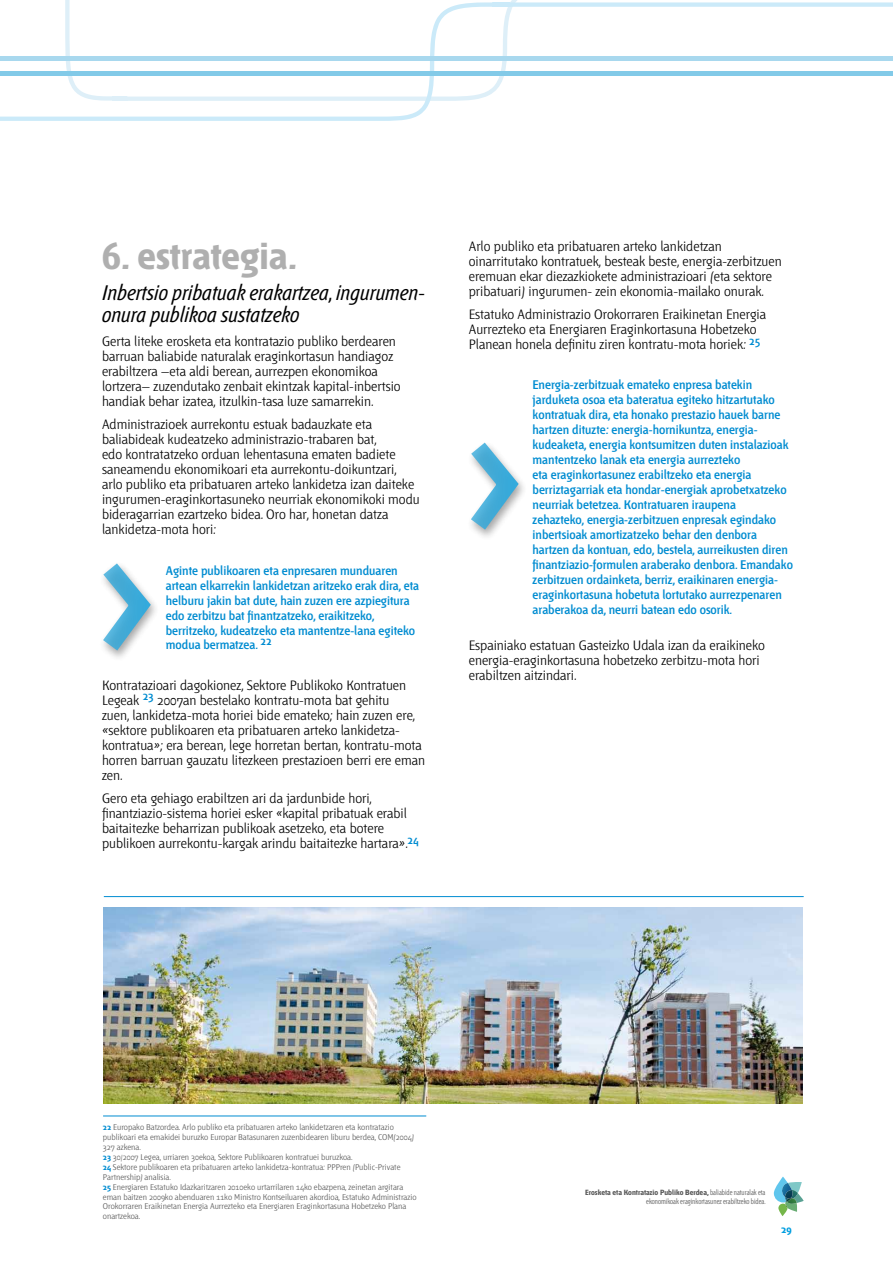
<style>
.page{position:relative;width:893px;height:1263px;background:#fff}
.page>*{position:absolute;margin:0;border:0;box-sizing:border-box;transform-origin:0 0}
.t1{font:700 37.5px "Fontana ND Ee Os F";color:#afafaf}
.t2{font:italic 21px/22.5px "Fontana ND Aa Os F";color:#000}
.t3{font:300 13.5px/15px "Fontana ND Aa Os F";color:#000}
.t4{font:600 12.45px/15px "Fontana ND Cc Os F";color:#008cd1}
.t5{font:700 10.5px "Fontana ND Ee Os F";color:#009ee0}
.t6{font:300 8.25px/9.9px "Fontana ND Aa Os F";color:#585858}
.t7{font:700 7.5px "Fontana ND Ee Os F";color:#585858}
.t8{font:300 7.5px "Fontana ND Cc Os F";color:#585858}
.s1{font-family:"Fontana ND Ee Os F";font-weight:700;color:#008cd1}
.s2{font-family:"Fontana ND Cc Os F";font-weight:300}
</style>
<div class="page">
<div style="left:97px;top:560px;width:62px;height:101px;background:#000;opacity:.45"></div>
<svg style="left:102px;top:562px;width:50px;height:90px"></svg>
<div style="left:465px;top:439px;width:62px;height:101px;background:#000;opacity:.45"></div>
<svg style="left:469px;top:441px;width:51px;height:90px"></svg>
<hr style="left:103px;top:1115px;width:323px;height:1px;background:#008cd1">
<svg style="left:0;top:2px;width:893px;height:119px"></svg>
<div style="left:0;top:71px;width:893px;height:5px;background:#82cae8"></div>
<svg style="left:0;top:0;width:859px;height:117px"></svg>
<div style="left:0;top:56px;width:893px;height:5px;background:#a8d8ee"></div>
<svg style="left:773px;top:1176px;width:31px;height:40px"></svg>
<img style="left:104px;top:907px;width:698px;height:196px">
<hr style="left:104px;top:896px;width:700px;height:1px;background:#008cd1">
<h1 class="t1" style="left:102px;top:238px;width:196px">6. estrategia.</h1>
<h2 class="t2" style="left:102px;top:282px;width:324px">Inbertsio pribatuak erakartzea, ingurumen&shy;onura publikoa sustatzeko</h2>
<p class="t3" style="left:102px;top:334px;width:300px">Gerta liteke erosketa eta kontratazio publiko berdearen barruan baliabide naturalak eraginkortasun handiagoz erabiltzera —eta aldi berean, aurrezpen ekonomikoa lortzera— zuzendutako zenbait ekintzak kapital-inbertsio handiak behar izatea, itzulkin-tasa luze samarrekin.</p>
<p class="t3" style="left:102px;top:418px;width:319px">Administrazioek aurrekontu estuak badauzkate eta baliabideak kudeatzeko administrazio-trabaren bat,<br>edo kontratatzeko orduan lehentasuna ematen badiete saneamendu ekonomikoari eta aurrekontu-doikuntzari, arlo publiko eta pribatuaren arteko lankidetza izan daiteke ingurumen-eraginkortasuneko neurriak ekonomikoki modu bideragarrian ezartzeko bidea. Oro har, honetan datza lankidetza-mota hori:</p>
<p class="t4" style="left:166px;top:564px;width:255px">Aginte publikoaren eta enpresaren munduaren artean elkarrekin lankidetzan aritzeko erak dira, eta helburu jakin bat dute, hain zuzen ere azpiegitura edo zerbitzu bat finantzatzeko, eraikitzeko, berritzeko, kudeatzeko eta mantentze-lana egiteko modua bermatzea. <sup>22</sup></p>
<p class="t3" style="left:102px;top:678px;width:325px">Kontratazioari dagokionez, Sektore Publikoko Kontratuen Legeak <sup>23</sup> 2007an bestelako kontratu-mota bat gehitu<br>zuen, lankidetza-mota horiei bide emateko; hain zuzen ere, «sektore publikoaren eta pribatuaren arteko lankidetza&shy;kontratua»; era berean, lege horretan bertan, kontratu-mota horren barruan gauzatu litezkeen prestazioen berri ere eman zen.</p>
<p class="t3" style="left:102px;top:792px;width:318px">Gero eta gehiago erabiltzen ari da jardunbide hori, finantziazio-sistema horiei esker «kapital pribatuak erabil baitaitezke beharrizan publikoak asetzeko, eta botere publikoen aurrekontu-kargak arindu baitaitezke hartara».<sup>24</sup></p>
<p class="t3" style="left:469px;top:239px;width:314px">Arlo publiko eta pribatuaren arteko lankidetzan oinarritutako kontratuek, besteak beste, energia-zerbitzuen eremuan ekar diezazkiokete administrazioari (eta sektore pribatuari) ingurumen- zein ekonomia-mailako onurak.</p>
<p class="t3" style="left:469px;top:308px;width:299px">Estatuko Administrazio Orokorraren Eraikinetan Energia<br>Aurrezteko eta Energiaren Eraginkortasuna Hobetzeko<br>Planean honela definitu ziren kontratu-mota horiek: <sup>25</sup></p>
<p class="t4" style="left:533px;top:378px;width:262px">Energia-zerbitzuak emateko enpresa batekin jarduketa osoa eta bateratua egiteko hitzartutako kontratuak dira, eta honako prestazio hauek barne hartzen dituzte: energia-hornikuntza, energia&shy;kudeaketa, energia kontsumitzen duten instalazioak mantentzeko lanak eta energia aurrezteko<br>eta eraginkortasunez erabiltzeko eta energia berriztagarriak eta hondar-energiak aprobetxatzeko neurriak betetzea. Kontratuaren iraupena<br>zehazteko, energia-zerbitzuen enpresak egindako inbertsioak amortizatzeko behar den denbora hartzen da kontuan, edo, bestela, aurreikusten diren finantziazio-formulen araberako denbora. Emandako zerbitzuen ordainketa, berriz, eraikinaren energia&shy;eraginkortasuna hobetuta lortutako aurrezpenaren araberakoa da, neurri batean edo osorik.</p>
<p class="t3" style="left:469px;top:638px;width:298px">Espainiako estatuan Gasteizko Udala izan da eraikineko energia-eraginkortasuna hobetzeko zerbitzu-mota hori erabiltzen aitzindari.</p>
<p class="t6" style="left:103px;top:1123px;width:315px"><span class="s1">22</span> Europako Batzordea. Arlo publiko eta pribatuaren arteko lankidetzaren eta kontratazio publikoari eta emakidei buruzko Europar Batasunaren zuzenbidearen liburu berdea, COM(2004)<br>327 azkena.<br><span class="s1">23</span> 30/2007 Legea, urriaren 30ekoa, Sektore Publikoaren kontratuei buruzkoa.<br><span class="s1">24</span> Sektore publikoaren eta pribatuaren arteko lankidetza-kontratua: PPPren (Public-Private Partnership) analisia.<br><span class="s1">25</span> Energiaren Estatuko Idazkaritzaren 2010eko urtarrilaren 14ko ebazpena, zeinetan argitara eman baitzen 2009ko abenduaren 11ko Ministro Kontseiluaren akordioa, Estatuko Administrazio Orokorraren Eraikinetan Energia Aurrezteko eta Energiaren Eraginkortasuna Hobetzeko Plana onartzekoa.</p>
<p class="t7" style="left:585px;top:1188px;width:182px">Erosketa eta Kontratazio Publiko Berdea, <span class="s2">baliabide naturalak eta</span></p>
<p class="t8" style="left:646px;top:1197px;width:121px">ekonomikoak eraginkortasunez erabiltzeko bidea.</p>
<p class="t5" style="left:781px;top:1224px;width:12px">29</p>
</div>
